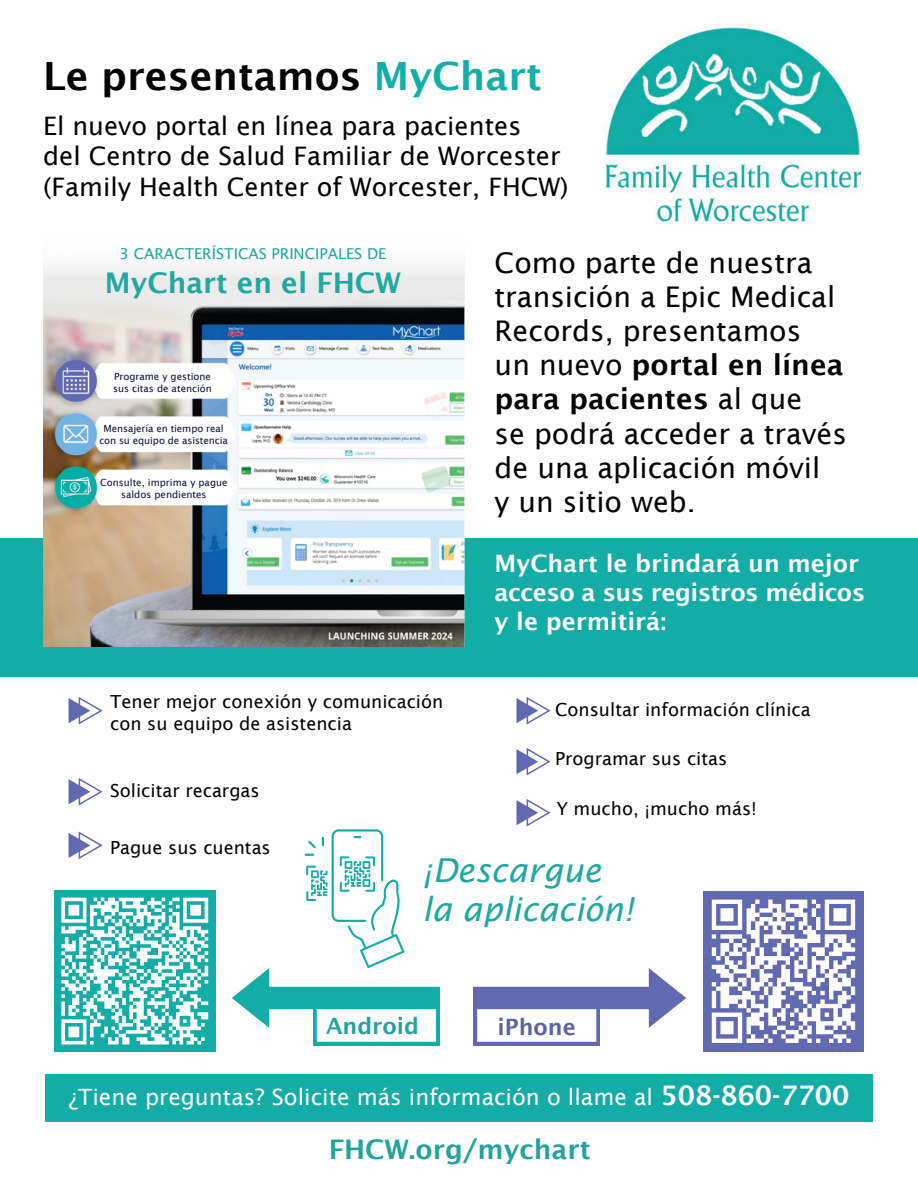
<style>
.page{position:relative;width:918px;height:1188px;background:#fff}
.page>*{position:absolute;margin:0;border:0;box-sizing:border-box;transform-origin:0 0}
.t1{font:600 39px "Lucida Sans";color:#040503}
.t2{font:italic 33px/39.6px "Lucida Sans";color:#21a8a0}
.t3{font:28.5px/34.2px "Lucida Sans";color:#040503}
.t4{font:600 28.5px "Lucida Sans";color:#21a8a0}
.t5{font:600 27px "Lucida Sans";color:#22a49d}
.t6{font:25.5px/30.6px "Lucida Sans";color:#040503}
.t7{font:600 24px/28.8px "Lucida Sans";color:#fff}
.t8{font:22.5px "Lucida Sans";color:#fff}
.t9{font:600 22.5px "Lucida Sans";color:#22a49d}
.t10{font:600 22.5px "Lucida Sans";color:#5b65a5}
.t11{font:18px/21.6px "Lucida Sans";color:#040503}
.t12{font:15px "Lucida Sans";color:#21a8a0}
.t13{font:9.75px/11.7px "Lucida Sans";color:#0b0f3e;text-align:center}
.s1{color:#13afa6}
.s2{font-weight:600}
.s3{font-weight:600;font-size:27px}
</style>
<div class="page">
<svg style="left:69px;top:778px;width:34px;height:27px"></svg>
<svg style="left:69px;top:832px;width:34px;height:27px"></svg>
<svg style="left:69px;top:697px;width:34px;height:27px"></svg>
<svg style="left:516px;top:697px;width:35px;height:27px"></svg>
<svg style="left:516px;top:748px;width:35px;height:27px"></svg>
<svg style="left:516px;top:799px;width:35px;height:27px"></svg>
<div style="left:45px;top:1074px;width:828px;height:48px;background:#13ada5"></div>
<div style="left:0;top:538px;width:918px;height:138px;background:#13ada5"></div>
<div style="left:54px;top:890px;width:161px;height:162px;background:#13ada5"></div>
<svg style="left:61px;top:897px;width:148px;height:148px"></svg>
<div style="left:703px;top:891px;width:161px;height:161px;background:#616ab1"></div>
<svg style="left:711px;top:899px;width:145px;height:144px"></svg>
<svg style="left:474px;top:968px;width:212px;height:77px"></svg>
<svg style="left:232px;top:829px;width:207px;height:216px"></svg>
<img style="left:43px;top:279px;width:421px;height:368px">
<img style="left:605px;top:27px;width:259px;height:197px">
<p class="t1" style="left:43px;top:54px;width:500px">Le presentamos <span class="s1">MyChart</span></p>
<p class="t6" style="left:43px;top:110px;width:527px">El nuevo portal en línea para pacientes<br>del Centro de Salud Familiar de Worcester (Family Health Center of Worcester, FHCW)</p>
<p class="t12" style="left:120px;top:245px;width:268px">3 CARACTERÍSTICAS PRINCIPALES DE</p>
<p class="t4" style="left:105px;top:267px;width:298px">MyChart en el FHCW</p>
<p class="t13" style="left:113px;top:371px;width:100px;text-align:left">Programe y gestione sus citas de atención</p>
<p class="t13" style="left:99px;top:423px;width:130px">Mensajería en tiempo real con su equipo de asistencia</p>
<p class="t13" style="left:100px;top:477px;width:129px">Consulte, imprima y pague saldos pendientes</p>
<p class="t11" style="left:110px;top:691px;width:335px">Tener mejor conexión y comunicación con su equipo de asistencia</p>
<p class="t11" style="left:110px;top:779px;width:151px">Solicitar recargas</p>
<p class="t3" style="left:495px;top:245px;width:354px">Como parte de nuestra transición a Epic Medical<br>Records, presentamos<br>un nuevo <span class="s2">portal en línea para pacientes</span> al que<br>se podrá acceder a través de una aplicación móvil<br>y un sitio web.</p>
<p class="t7" style="left:495px;top:549px;width:372px">MyChart le brindará un mejor acceso a sus registros médicos y le permitirá:</p>
<p class="t11" style="left:555px;top:699px;width:257px">Consultar información clínica</p>
<p class="t11" style="left:555px;top:748px;width:174px">Programar sus citas</p>
<p class="t11" style="left:557px;top:798px;width:202px">Y mucho, ¡mucho más!</p>
<p class="t11" style="left:110px;top:837px;width:162px">Pague sus cuentas</p>
<p class="t2" style="left:422px;top:850px;width:213px">¡Descargue la aplicación!</p>
<p class="t9" style="left:326px;top:1013px;width:95px">Android</p>
<p class="t10" style="left:498px;top:1014px;width:80px">iPhone</p>
<p class="t8" style="left:69px;top:1084px;width:782px">¿Tiene preguntas? Solicite más información o llame al <span class="s3">508-860-7700</span></p>
<p class="t5" style="left:329px;top:1134px;width:264px">FHCW.org/mychart</p>
</div>
